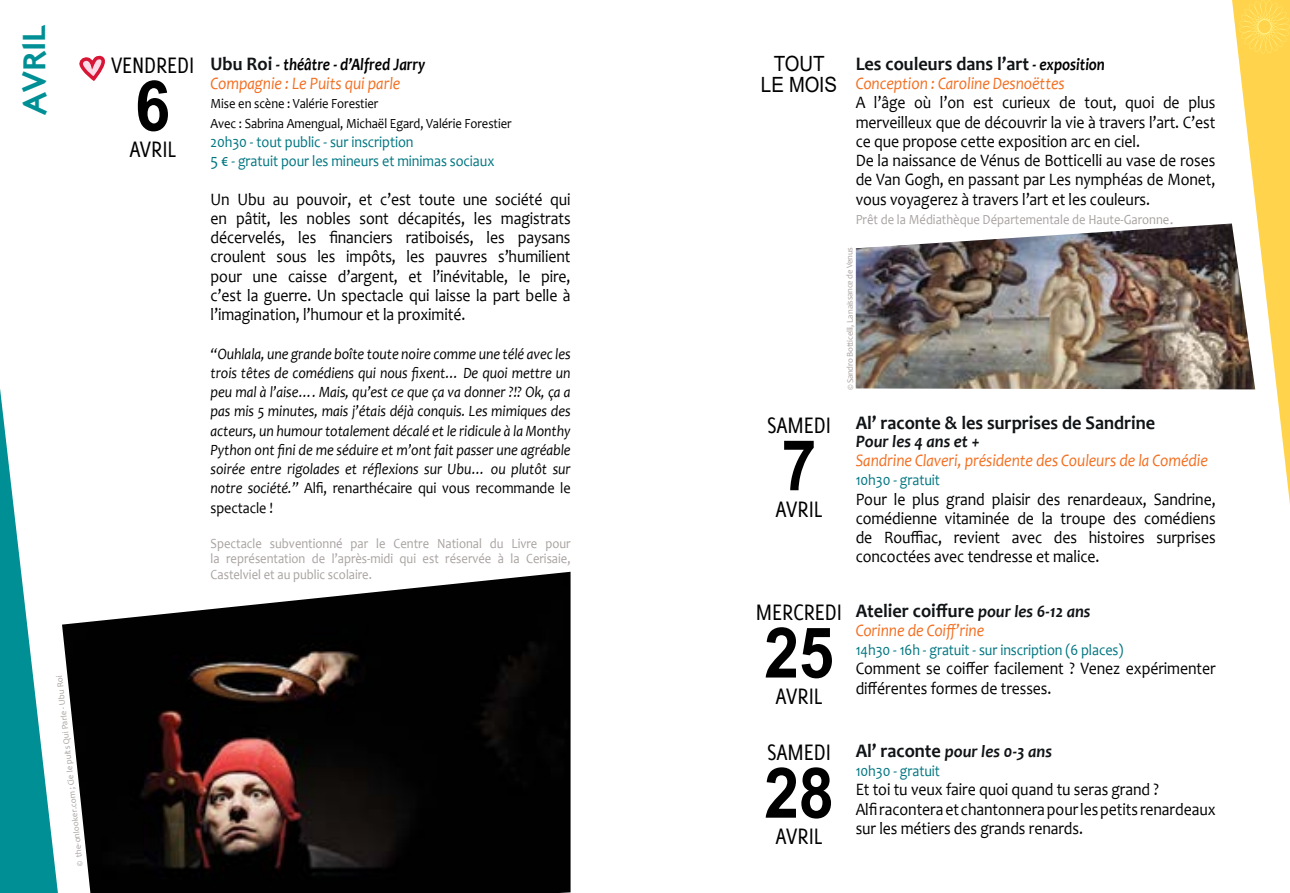
<style>
.page{position:relative;width:1290px;height:893px;background:#fff}
.page>*{position:absolute;margin:0;border:0;box-sizing:border-box;transform-origin:0 0}
.t1{font:700 70px "Arial";color:#000;scale:.9 1}
.t2{font:31.5px "London Two";color:#008f95}
.t3{font:24.5px "Delicious";letter-spacing:-.005em;color:#000;scale:.9 1}
.t4{font:21px/21px "Arial";letter-spacing:-.005em;color:#000;text-align:center;scale:.9 1}
.t5{font:700 19.25px "Candara";color:#101416;scale:.95 1}
.t6{font:17.5px/19.2px "Candara";letter-spacing:-.005em;color:#000;scale:.9 1}
.t7{font:italic 17.5px/19.2px "Candara";letter-spacing:-.005em;color:#f36f21;scale:.9 1}
.t8{font:italic 700 17.5px "Candara";color:#101416;scale:.95 1}
.t9{font:italic 15.75px/19.2px "Candara";letter-spacing:-.005em;color:#000;text-align:justify;scale:.9 1}
.t10{font:15.75px/19.2px "Candara";letter-spacing:-.005em;color:#007681;scale:.9 1}
.t11{font:14px/15.8px "Candara";color:#a9a3a1;text-align:justify;scale:.9 1}
.t12{font:14px/19.2px "Candara";letter-spacing:-.005em;color:#000;scale:.9 1}
.t13{font:8.75px "Candara";letter-spacing:-.035em;color:#a9a3a1}
.s1{font-weight:700;font-style:normal;font-size:19.25px;color:#101416}
.s2{font-weight:700;color:#101416}
.s3{font-weight:700;color:#000}
.s4{font-size:17.5px}
.s5{font-style:normal}
.s6{font-style:italic;font-size:17.5px;color:#000}
.s7{font-family:"Delicious";font-size:17.5px}
.s8{font-style:italic;font-size:17.5px}
.s9{font-style:normal;font-size:19.25px}
</style>
<div class="page">
<svg style="left:0;top:389px;width:58px;height:504px"></svg>
<svg style="left:1229px;top:0;width:61px;height:504px"></svg>
<img style="left:62px;top:572px;width:508px;height:321px">
<img style="left:856px;top:223px;width:399px;height:166px">
<svg style="left:79px;top:55px;width:26px;height:26px"></svg>
<h2 class="t2" style="left:14px;top:115px;width:92px;rotate:-90deg">AVRIL</h2>
<h3 class="t3" style="left:111px;top:51px;width:94px">VENDREDI</h3>
<h1 class="t1" style="left:135px;top:57px;width:40px">6</h1>
<h3 class="t3" style="left:129px;top:135px;width:53px">AVRIL</h3>
<p class="t7" style="left:211px;top:54px;width:240px"><span class="s1">Ubu Roi</span> <span class="s2">-</span> <span class="s3">théâtre - d’Alfred Jarry<br></span>Compagnie : Le Puits qui parle</p>
<p class="t12" style="left:211px;top:94px;width:336px">Mise en scène : Valérie Forestier<br>Avec : Sabrina Amengual, Michaël Egard, Valérie Forestier</p>
<p class="t10" style="left:211px;top:132px;width:317px">20h30 - tout public - sur inscription<br><span class="s4">5 €</span> - gratuit pour les mineurs et minimas sociaux</p>
<p class="t6" style="left:211px;top:189px;width:401px;text-align:justify">Un Ubu au pouvoir, et c’est toute une société qui en pâtit, les nobles sont décapités, les magistrats décervelés, les financiers ratiboisés, les paysans croulent sous les impôts, les pauvres s’humilient pour une caisse d’argent, et l’inévitable, le pire, c’est la guerre. Un spectacle qui laisse la part belle à l’imagination, l’humour et la proximité.</p>
<p class="t9" style="left:211px;top:344px;width:402px">“Ouhlala, une grande boîte toute noire comme une télé avec les trois têtes de comédiens qui nous fixent… De quoi mettre un peu mal à l’aise…. Mais, qu’est ce que ça va donner ?!? Ok, ça a pas mis 5 minutes, mais j’étais déjà conquis. Les mimiques des acteurs, un humour totalement décalé et le ridicule à la Monthy Python ont fini de me séduire et m’ont fait passer une agréable soirée entre rigolades et réflexions sur Ubu… ou plutôt sur notre société.” <span class="s5">Alfi, renarthécaire qui vous recommande le spectacle !</span></p>
<p class="t11" style="left:211px;top:535px;width:401px">Spectacle subventionné par le Centre National du Livre pour la représentation de l’après-midi qui est réservée à la Cerisaie, Castelviel et au public scolaire.</p>
<p class="t13" style="left:74px;top:867px;width:193px;rotate:-96deg">© the-onlooker.com ; Cie le puits Qui Parle - Ubu Roi</p>
<p class="t4" style="left:761px;top:53px;width:86px">TOUT<br>LE MOIS</p>
<p class="t5" style="left:856px;top:51px;width:264px">Les couleurs dans l’art <span class="s6">- exposition</span></p>
<p class="t7" style="left:856px;top:74px;width:234px">Conception : Caroline Desnoëttes</p>
<p class="t6" style="left:856px;top:93px;width:401px">A l’âge où l’on est curieux de tout, quoi de plus merveilleux que de découvrir la vie à travers l’art. C’est ce que propose cette exposition arc en ciel.<br>De la naissance de Vénus de Botticelli au vase de roses de Van Gogh, en passant par Les nymphéas de Monet, vous voyagerez à travers l’art et les couleurs.</p>
<p class="t11" style="left:856px;top:211px;width:355px">Prêt de la Médiathèque Départementale de Haute-Garonne<span class="s7">.</span></p>
<p class="t13" style="left:844px;top:390px;width:145px;rotate:-90deg">© Sandro Botticelli, La naissance de Venus</p>
<h3 class="t3" style="left:767px;top:411px;width:73px">SAMEDI</h3>
<h1 class="t1" style="left:781px;top:416px;width:40px">7</h1>
<h3 class="t3" style="left:775px;top:495px;width:53px">AVRIL</h3>
<p class="t5" style="left:856px;top:411px;width:317px">Al’ raconte &amp; les surprises de Sandrine</p>
<p class="t8" style="left:856px;top:430px;width:132px">Pour les 4 ans et +</p>
<p class="t7" style="left:856px;top:451px;width:393px">Sandrine Claveri, présidente des Couleurs de la Comédie</p>
<p class="t10" style="left:856px;top:471px;width:95px">10h30 - gratuit</p>
<p class="t6" style="left:856px;top:489px;width:401px;text-align:justify">Pour le plus grand plaisir des renardeaux, Sandrine, comédienne vitaminée de la troupe des comédiens de Rouffiac, revient avec des histoires surprises concoctées avec tendresse et malice.</p>
<h3 class="t3" style="left:756px;top:598px;width:97px">MERCREDI</h3>
<h1 class="t1" style="left:764px;top:604px;width:79px">25</h1>
<h3 class="t3" style="left:775px;top:682px;width:53px">AVRIL</h3>
<p class="t5" style="left:856px;top:598px;width:249px">Atelier coiffure <span class="s8">pour les 6-12 ans</span></p>
<p class="t7" style="left:856px;top:620px;width:144px">Corinne de Coiff’rine</p>
<p class="t10" style="left:856px;top:640px;width:299px">14h30 - 16h - gratuit - sur inscription (6 places)</p>
<p class="t6" style="left:856px;top:659px;width:401px">Comment se coiffer facilement ? Venez expérimenter différentes formes de tresses.</p>
<h3 class="t3" style="left:767px;top:738px;width:73px">SAMEDI</h3>
<h1 class="t1" style="left:764px;top:744px;width:79px">28</h1>
<h3 class="t3" style="left:775px;top:822px;width:53px">AVRIL</h3>
<p class="t8" style="left:856px;top:740px;width:208px"><span class="s9">Al’ raconte</span> pour les 0-3 ans</p>
<p class="t10" style="left:856px;top:761px;width:95px">10h30 - gratuit</p>
<p class="t6" style="left:856px;top:780px;width:401px">Et toi tu veux faire quoi quand tu seras grand ?<br>Alfi racontera et chantonnera pour les petits renardeaux sur les métiers des grands renards.</p>
</div>
